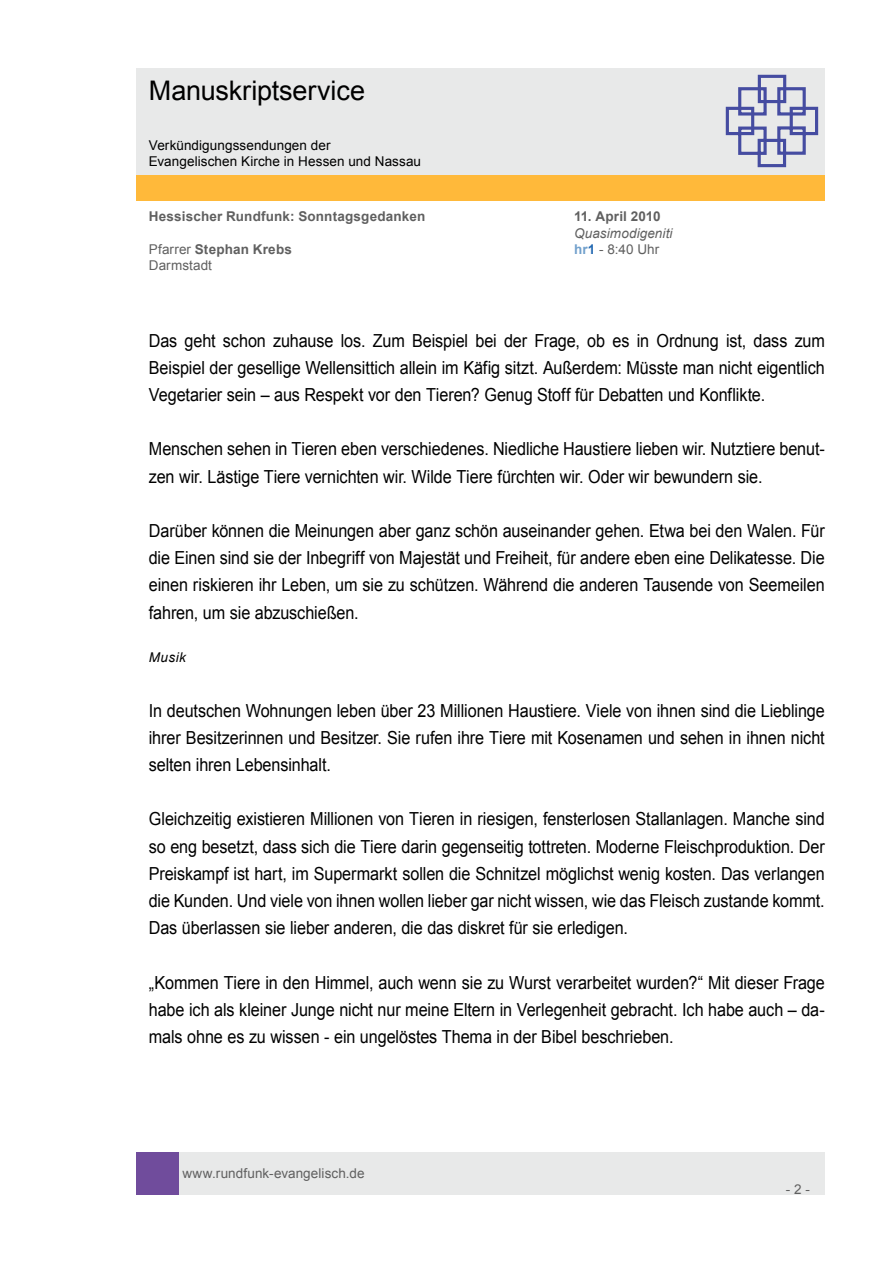
<style>
.page{position:relative;width:893px;height:1263px;background:#fff}
.page>*{position:absolute;margin:0;border:0;box-sizing:border-box;transform-origin:0 0}
.t1{font:27px "Arial";letter-spacing:-.005em;color:#000}
.t2{font:18px/27.2px "Arial";letter-spacing:-.005em;color:#000;text-align:justify;scale:.9 1}
.t3{font:700 13.5px "Arial";letter-spacing:.015em;color:#606060}
.t4{font:13.5px/16.2px "Arial";letter-spacing:.005em;color:#000}
.t5{font:13.5px "Arial";letter-spacing:.005em;color:#606060}
.t6{font:italic 13.5px "Arial";letter-spacing:.01em;color:#606060}
.t7{font:italic 13.5px "Arial";letter-spacing:.035em;color:#000}
.s1{font-weight:400}
.s2{font-weight:700;color:#71a0cc}
.s3{font-weight:700;color:#2369b2}
</style>
<div class="page">
<div style="left:179px;top:1152px;width:646px;height:43px;background:#e8e9e9"></div>
<div style="left:136px;top:1152px;width:43px;height:43px;background:#704c9c"></div>
<div style="left:136px;top:175px;width:689px;height:26px;background:#ffb93a"></div>
<div style="left:136px;top:68px;width:689px;height:106px;background:#e8e9e9"></div>
<svg style="left:725px;top:74px;width:94px;height:94px"></svg>
<h1 class="t1" style="left:149px;top:73px;width:218px">Manuskriptservice</h1>
<p class="t4" style="left:149px;top:137px;width:274px">Verkündigungssendungen der<br>Evangelischen Kirche in Hessen und Nassau</p>
<p class="t3" style="left:149px;top:208px;width:278px">Hessischer Rundfunk: Sonntagsgedanken</p>
<p class="t3" style="left:574px;top:208px;width:88px">11. April 2010</p>
<p class="t6" style="left:574px;top:224px;width:100px">Quasimodigeniti</p>
<p class="t3" style="left:149px;top:240px;width:145px"><span class="s1">Pfarrer</span> Stephan Krebs</p>
<p class="t5" style="left:574px;top:240px;width:87px"><span class="s2">hr</span><span class="s3">1</span> - 8:40 Uhr</p>
<p class="t5" style="left:149px;top:256px;width:65px">Darmstadt</p>
<p class="t2" style="left:149px;top:327px;width:753px">Das geht schon zuhause los. Zum Beispiel bei der Frage, ob es in Ordnung ist, dass zum Beispiel der gesellige Wellensittich allein im Käfig sitzt. Außerdem: Müsste man nicht eigentlich Vegetarier sein – aus Respekt vor den Tieren? Genug Stoff für Debatten und Konflikte.</p>
<p class="t2" style="left:149px;top:436px;width:753px">Menschen sehen in Tieren eben verschiedenes. Niedliche Haustiere lieben wir. Nutztiere benut&shy;zen wir. Lästige Tiere vernichten wir. Wilde Tiere fürchten wir. Oder wir bewundern sie.</p>
<p class="t2" style="left:149px;top:517px;width:753px">Darüber können die Meinungen aber ganz schön auseinander gehen. Etwa bei den Walen. Für die Einen sind sie der Inbegriff von Majestät und Freiheit, für andere eben eine Delikatesse. Die einen riskieren ihr Leben, um sie zu schützen. Während die anderen Tausende von Seemeilen fahren, um sie abzuschießen.</p>
<p class="t7" style="left:149px;top:649px;width:39px">Musik</p>
<p class="t2" style="left:149px;top:697px;width:753px">In deutschen Wohnungen leben über 23 Millionen Haustiere. Viele von ihnen sind die Lieblinge ihrer Besitzerinnen und Besitzer. Sie rufen ihre Tiere mit Kosenamen und sehen in ihnen nicht selten ihren Lebensinhalt.</p>
<p class="t2" style="left:149px;top:806px;width:753px">Gleichzeitig existieren Millionen von Tieren in riesigen, fensterlosen Stallanlagen. Manche sind so eng besetzt, dass sich die Tiere darin gegenseitig tottreten. Moderne Fleischproduktion. Der Preiskampf ist hart, im Supermarkt sollen die Schnitzel möglichst wenig kosten. Das verlangen die Kunden. Und viele von ihnen wollen lieber gar nicht wissen, wie das Fleisch zustande kommt.<br>Das überlassen sie lieber anderen, die das diskret für sie erledigen.</p>
<p class="t2" style="left:149px;top:969px;width:753px">„Kommen Tiere in den Himmel, auch wenn sie zu Wurst verarbeitet wurden?“ Mit dieser Frage habe ich als kleiner Junge nicht nur meine Eltern in Verlegenheit gebracht. Ich habe auch – da&shy;mals ohne es zu wissen - ein ungelöstes Thema in der Bibel beschrieben.</p>
<p class="t5" style="left:182px;top:1164px;width:184px">www.rundfunk-evangelisch.de</p>
<p class="t5" style="left:786px;top:1180px;width:26px">- 2 -</p>
</div>
